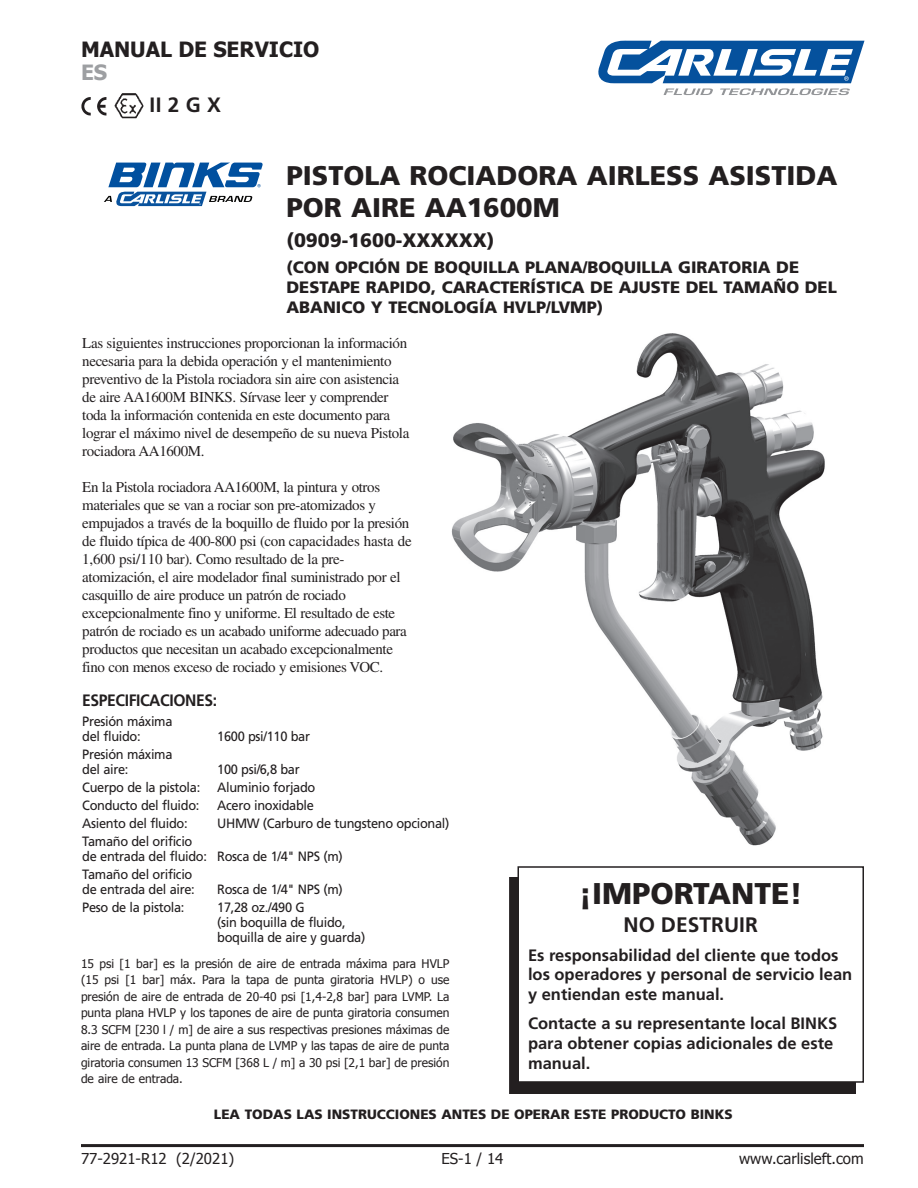
<style>
.page{position:relative;width:918px;height:1188px;background:#fff}
.page>*{position:absolute;margin:0;border:0;box-sizing:border-box;transform-origin:0 0}
.t1{font:900 30px "Frutiger";color:#231f20}
.t2{font:900 27px/32.4px "Frutiger";color:#231f20}
.t3{font:700 21px "Tahoma";color:#231f20}
.t4{font:700 21px "Frutiger";color:#231f20}
.t5{font:700 21px "Tahoma";color:#9d9fa2}
.t6{font:700 20.7px "Frutiger";color:#231f20}
.t7{font:900 19.5px "Frutiger";color:#231f20}
.t8{font:700 16.5px/19.8px "Frutiger";color:#231f20}
.t9{font:900 16.5px/19.8px "Frutiger";color:#231f20}
.t10{font:700 16.5px "Frutiger";letter-spacing:-.025em;color:#231f20;scale:.95 1}
.t11{font:15px/18px "Times";letter-spacing:-.025em;color:#231f20}
.t12{font:15px "Tahoma";color:#231f20}
.t13{font:13.5px/15px "Frutiger";letter-spacing:-.025em;color:#231f20;scale:.95 1}
.t14{font:900 13.5px "Frutiger";color:#231f20}
.t15{font:12px/16.5px "Tahoma";color:#231f20;text-align:justify}
</style>
<div class="page">
<img style="left:451px;top:333px;width:374px;height:513px">
<div style="left:509px;top:877px;width:347px;height:217px;background:#231f20"></div>
<div style="left:518px;top:867px;width:345px;height:215px;background:#fff"></div>
<div style="left:518px;top:866px;width:346px;height:217px;border:2px solid #231f20"></div>
<img style="left:114px;top:93px;width:30px;height:26px">
<img style="left:81px;top:97px;width:26px;height:19px">
<svg style="left:598px;top:40px;width:266px;height:55px"></svg>
<hr style="left:81px;top:1144px;width:783px;height:3px;background:#231f20">
<div style="left:100px;top:159px;width:166px;height:51px;background:linear-gradient(to right,#fff,#fff)"></div>
<svg style="left:104px;top:163px;width:159px;height:43px"></svg>
<h3 class="t3" style="left:81px;top:34px;width:240px">MANUAL DE SERVICIO</h3>
<h3 class="t5" style="left:81px;top:57px;width:28px">ES</h3>
<h3 class="t6" style="left:149px;top:93px;width:73px">II 2 G X</h3>
<h2 class="t2" style="left:286px;top:159px;width:553px">PISTOLA ROCIADORA AIRLESS ASISTIDA<br>POR AIRE AA1600M</h2>
<h3 class="t7" style="left:286px;top:228px;width:210px">(0909-1600-XXXXXX)</h3>
<p class="t9" style="left:286px;top:258px;width:552px">(CON OPCIÓN DE BOQUILLA PLANA/BOQUILLA GIRATORIA DE<br>DESTAPE RAPIDO, CARACTERÍSTICA DE AJUSTE DEL TAMAÑO DEL<br>ABANICO Y TECNOLOGÍA HVLP/LVMP)</p>
<p class="t11" style="left:82px;top:333px;width:329px">Las siguientes instrucciones proporcionan la información necesaria para la debida operación y el mantenimiento preventivo de la Pistola rociadora sin aire con asistencia de aire AA1600M BINKS. Sírvase leer y comprender toda la información contenida en este documento para lograr el máximo nivel de desempeño de su nueva Pistola rociadora AA1600M.</p>
<p class="t11" style="left:82px;top:477px;width:331px">En la Pistola rociadora AA1600M, la pintura y otros materiales que se van a rociar son pre-atomizados y empujados a través de la boquillo de fluido por la presión de fluido típica de 400-800 psi (con capacidades hasta de 1,600 psi/110 bar). Como resultado de la pre&shy;atomización, el aire modelador final suministrado por el casquillo de aire produce un patrón de rociado excepcionalmente fino y uniforme. El resultado de este patrón de rociado es un acabado uniforme adecuado para productos que necesitan un acabado excepcionalmente fino con menos exceso de rociado y emisiones VOC.</p>
<p class="t10" style="left:82px;top:691px;width:143px">ESPECIFICACIONES:</p>
<p class="t13" style="left:82px;top:713px;width:97px">Presión máxima del fluido:</p>
<p class="t13" style="left:217px;top:728px;width:99px">1600 psi/110 bar</p>
<p class="t13" style="left:82px;top:746px;width:97px">Presión máxima del aire:</p>
<p class="t13" style="left:217px;top:761px;width:88px">100 psi/6,8 bar</p>
<p class="t13" style="left:82px;top:779px;width:126px">Cuerpo de la pistola:</p>
<p class="t13" style="left:217px;top:779px;width:105px">Aluminio forjado</p>
<p class="t13" style="left:82px;top:797px;width:125px">Conducto del fluido:</p>
<p class="t13" style="left:217px;top:797px;width:103px">Acero inoxidable</p>
<p class="t13" style="left:82px;top:815px;width:112px">Asiento del fluido:</p>
<p class="t13" style="left:217px;top:815px;width:246px">UHMW (Carburo de tungsteno opcional)</p>
<p class="t13" style="left:82px;top:833px;width:276px">Tamaño del orificio<br>de entrada del fluido: Rosca de 1/4" NPS (m)</p>
<p class="t13" style="left:82px;top:866px;width:120px">Tamaño del orificio de entrada del aire:</p>
<p class="t13" style="left:217px;top:881px;width:134px">Rosca de 1/4" NPS (m)</p>
<p class="t13" style="left:82px;top:899px;width:109px">Peso de la pistola:</p>
<p class="t13" style="left:217px;top:899px;width:157px">17,28 oz./490 G<br>(sin boquilla de fluido, boquilla de aire y guarda)</p>
<p class="t15" style="left:81px;top:955px;width:370px">15 psi [1 bar] es la presión de aire de entrada máxima para HVLP (15 psi [1 bar] máx. Para la tapa de punta giratoria HVLP) o use presión de aire de entrada de 20-40 psi [1,4-2,8 bar] para LVMP. La punta plana HVLP y los tapones de aire de punta giratoria consumen 8.3 SCFM [230 l / m] de aire a sus respectivas presiones máximas de aire de entrada. La punta plana de LVMP y las tapas de aire de punta giratoria consumen 13 SCFM [368 L / m] a 30 psi [2,1 bar] de presión de aire de entrada.</p>
<h1 class="t1" style="left:579px;top:875px;width:225px">¡IMPORTANTE!</h1>
<h3 class="t4" style="left:624px;top:912px;width:136px">NO DESTRUIR</h3>
<p class="t8" style="left:528px;top:945px;width:326px">Es responsabilidad del cliente que todos los operadores y personal de servicio lean y entiendan este manual.</p>
<p class="t8" style="left:528px;top:1013px;width:311px">Contacte a su representante local BINKS para obtener copias adicionales de este manual.</p>
<p class="t14" style="left:214px;top:1106px;width:520px">LEA TODAS LAS INSTRUCCIONES ANTES DE OPERAR ESTE PRODUCTO BINKS</p>
<p class="t12" style="left:81px;top:1148px;width:155px">77-2921-R12 (2/2021)</p>
<p class="t12" style="left:442px;top:1148px;width:63px">ES-1 / 14</p>
<p class="t12" style="left:739px;top:1148px;width:126px">www.carlisleft.com</p>
</div>
